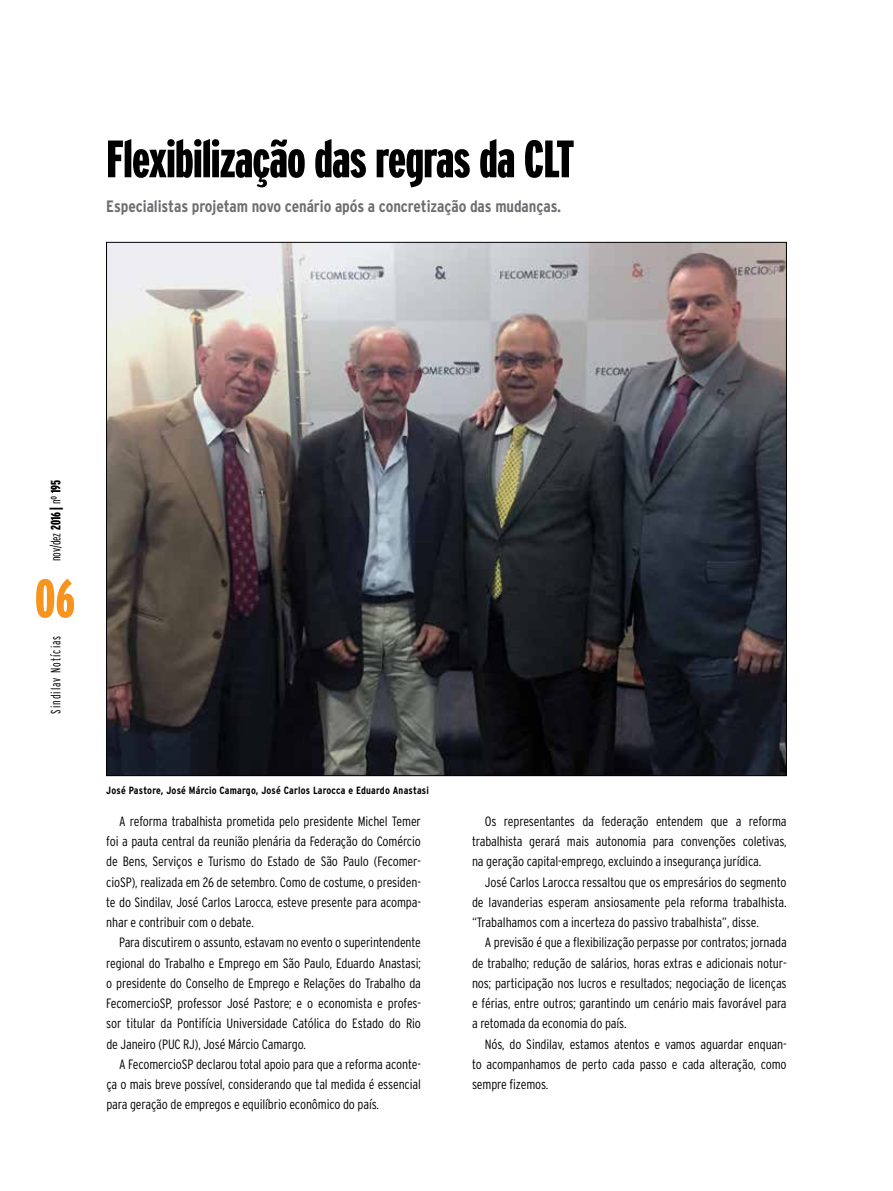
<style>
.page{position:relative;width:893px;height:1191px;background:#fff}
.page>*{position:absolute;margin:0;border:0;box-sizing:border-box;transform-origin:0 0}
.t1{font:900 extra-condensed 54px "Interstate";color:#f7941e}
.t2{font:900 extra-condensed 52.5px "Interstate";letter-spacing:-.015em;color:#000}
.t3{font:700 condensed 16.5px "Interstate";letter-spacing:-.005em;color:#6d6e71}
.t4{font:300 condensed 13.5px/20.2px "Interstate";letter-spacing:-.01em;color:#000;text-align:justify}
.t5{font:300 extra-condensed 13.5px "Interstate";letter-spacing:.075em;color:#000}
.t6{font:700 condensed 10.5px "Interstate";letter-spacing:.02em;color:#000}
.s1{font-weight:900}
</style>
<div class="page">
<img style="left:108px;top:244px;width:677px;height:530px">
<h2 class="t2" style="left:106px;top:130px;width:469px">Flexibilização das regras da CLT</h2>
<p class="t3" style="left:106px;top:197px;width:456px">Especialistas projetam novo cenário após a concretização das mudanças.</p>
<p class="t5" style="left:48px;top:561px;width:83px;rotate:-90deg">nov/dez <span class="s1">2016 |</span> nº <span class="s1">195</span></p>
<h1 class="t1" style="left:35px;top:568px;width:42px">06</h1>
<p class="t5" style="left:48px;top:713px;width:80px;rotate:-90deg">Sindilav Notícias</p>
<p class="t6" style="left:106px;top:784px;width:324px">José Pastore, José Márcio Camargo, José Carlos Larocca e Eduardo Anastasi</p>
<p class="t4" style="left:106px;top:810px;width:316px;text-indent:13px">A reforma trabalhista prometida pelo presidente Michel Temer foi a pauta central da reunião plenária da Federação do Comércio de Bens, Serviços e Turismo do Estado de São Paulo (Fecomer&shy;cioSP), realizada em 26 de setembro. Como de costume, o presiden&shy;te do Sindilav, José Carlos Larocca, esteve presente para acompa&shy;nhar e contribuir com o debate.</p>
<p class="t4" style="left:106px;top:932px;width:316px;text-indent:13px">Para discutirem o assunto, estavam no evento o superintendente regional do Trabalho e Emprego em São Paulo, Eduardo Anastasi; o presidente do Conselho de Emprego e Relações do Trabalho da FecomercioSP, professor José Pastore; e o economista e profes&shy;sor titular da Pontifícia Universidade Católica do Estado do Rio de Janeiro (PUC RJ), José Márcio Camargo.</p>
<p class="t4" style="left:106px;top:1053px;width:316px;text-indent:13px">A FecomercioSP declarou total apoio para que a reforma aconte&shy;ça o mais breve possível, considerando que tal medida é essencial para geração de empregos e equilíbrio econômico do país.</p>
<p class="t4" style="left:472px;top:810px;width:316px;text-indent:13px">Os representantes da federação entendem que a reforma trabalhista gerará mais autonomia para convenções coletivas, na geração capital-emprego, excluindo a insegurança jurídica.</p>
<p class="t4" style="left:472px;top:871px;width:316px;text-indent:13px">José Carlos Larocca ressaltou que os empresários do segmento de lavanderias esperam ansiosamente pela reforma trabalhista. “Trabalhamos com a incerteza do passivo trabalhista”, disse.</p>
<p class="t4" style="left:472px;top:932px;width:316px;text-indent:13px">A previsão é que a flexibilização perpasse por contratos; jornada de trabalho; redução de salários, horas extras e adicionais notur&shy;nos; participação nos lucros e resultados; negociação de licenças e férias, entre outros; garantindo um cenário mais favorável para a retomada da economia do país.</p>
<p class="t4" style="left:472px;top:1033px;width:316px;text-indent:13px">Nós, do Sindilav, estamos atentos e vamos aguardar enquan&shy;to acompanhamos de perto cada passo e cada alteração, como sempre fizemos.</p>
</div>
